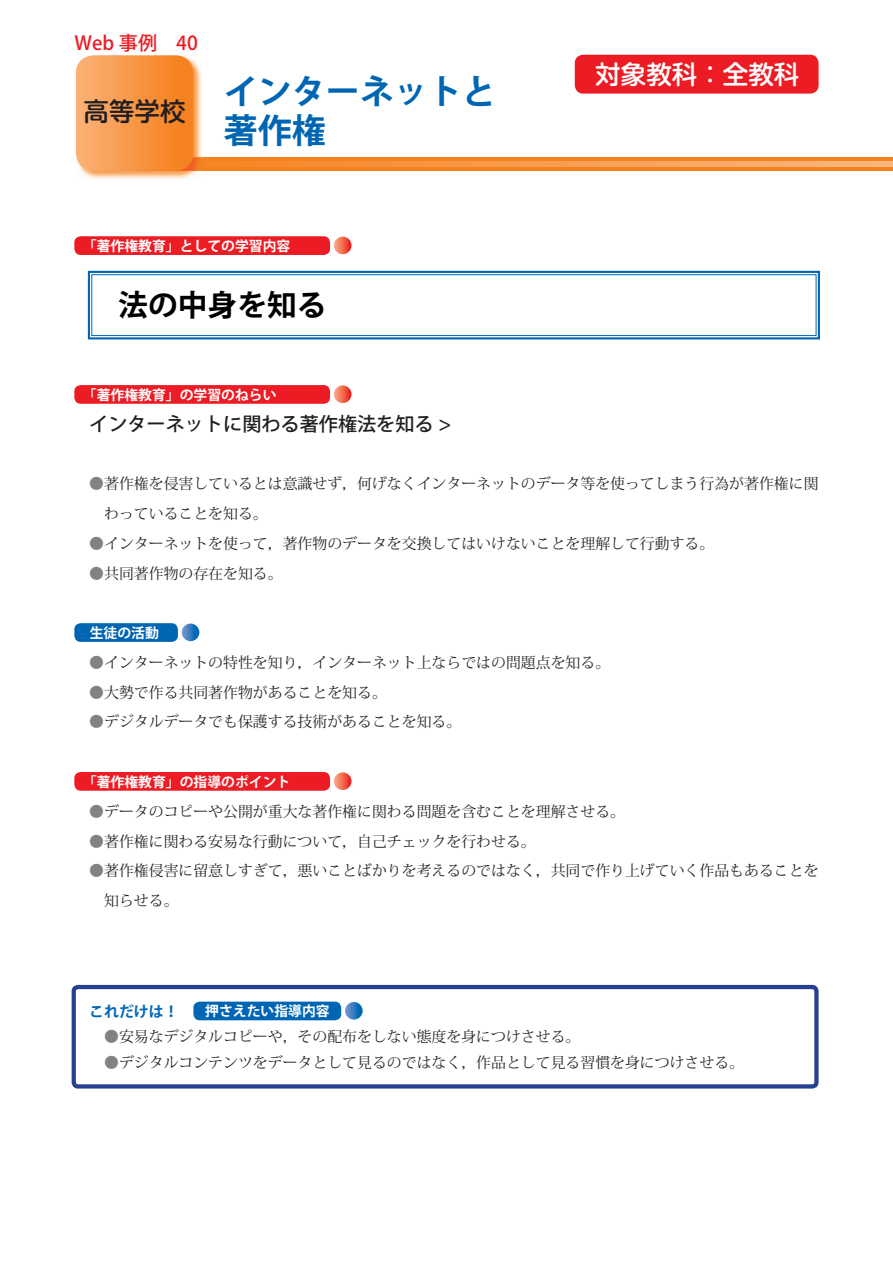
<style>
.page{position:relative;width:893px;height:1263px;background:#fff}
.page>*{position:absolute;margin:0;border:0;box-sizing:border-box;transform-origin:0 0}
.t1{font:34.05px/38.2px "Koz Go Pro Bold 90 msp RKSJ H";color:#0066b3}
.t2{font:29.7px "Koz Go Pro Bold 90 msp RKSJ H";color:#000}
.t3{font:25.5px "G Shin M Go Pro Medium 90 msp RKSJ H";color:#fff}
.t4{font:25.5px "G Shin M Go Pro Medium 90 msp RKSJ H";color:#231f20}
.t5{font:19.2px "Koz Go Pro Medium 90 msp RKSJ H";color:#231f20}
.t6{font:19.2px "Koz Go Pro Medium 90 msp RKSJ H";color:#ed1c24}
.t7{font:14.85px/29.7px "Koz Min Std Regular 90 msp RKSJ H";color:#231f20}
.t8{font:14.85px "Koz Go Pro Bold 90 msp RKSJ H";color:#0066b3}
.t9{font:13.8px "Koz Go Pro Bold 90 msp RKSJ H";color:#fff}
.s1{color:#808285}
</style>
<div class="page">
<div style="left:135px;top:157px;width:758px;height:14px;background:#f5821f"></div>
<svg style="left:249px;top:161px;width:644px;height:6px;background:#f89f54"></svg>
<div style="left:72px;top:985px;width:746px;height:104px;border:4px solid #25408e;border-radius:4px"></div>
<img style="left:75px;top:55px;width:127px;height:124px">
<img style="left:179px;top:157px;width:23px;height:14px">
<img style="left:187px;top:161px;width:15px;height:6px">
<div style="left:76px;top:55px;width:117px;height:116px;background:linear-gradient(to right,#fbb176,#f57d16);border-radius:18px"></div>
<div style="left:74px;top:236px;width:256px;height:19px;background:#ed1c24;border-radius:6px"></div>
<svg style="left:334px;top:237px;width:17px;height:17px"></svg>
<div style="left:74px;top:385px;width:256px;height:19px;background:#ed1c24;border-radius:6px"></div>
<svg style="left:334px;top:385px;width:17px;height:18px"></svg>
<div style="left:74px;top:623px;width:104px;height:19px;background:#0066b3;border-radius:6px"></div>
<svg style="left:182px;top:624px;width:17px;height:17px"></svg>
<div style="left:74px;top:772px;width:256px;height:19px;background:#ed1c24;border-radius:6px"></div>
<svg style="left:334px;top:772px;width:17px;height:18px"></svg>
<svg style="left:87px;top:270px;width:733px;height:70px"></svg>
<div style="left:91px;top:274px;width:725px;height:62px;border:1px solid #0066b3"></div>
<div style="left:193px;top:1002px;width:148px;height:18px;background:#0066b3;border-radius:6px"></div>
<svg style="left:345px;top:1002px;width:18px;height:18px"></svg>
<div style="left:575px;top:55px;width:243px;height:39px;background:#ed1c24;border-radius:9px"></div>
<p class="t6" style="left:74px;top:35px;width:125px">Web 事例　40</p>
<h3 class="t4" style="left:84px;top:101px;width:104px">高等学校</h3>
<h1 class="t1" style="left:224px;top:77px;width:274px">インターネットと著作権</h1>
<p class="t9" style="left:83px;top:241px;width:209px">「著作権教育」としての学習内容</p>
<h2 class="t2" style="left:118px;top:294px;width:210px">法の中身を知る</h2>
<p class="t9" style="left:83px;top:390px;width:195px">「著作権教育」の学習のねらい</p>
<p class="t5" style="left:89px;top:417px;width:364px">インターネットに関わる著作権法を知る &gt;</p>
<h3 class="t3" style="left:595px;top:65px;width:206px">対象教科：全教科</h3>
<p class="t7" style="left:104px;top:471px;width:716px;text-indent:-15px"><span class="s1">●</span>著作権を侵害しているとは意識せず，何げなくインターネットのデータ等を使ってしまう行為が著作権に関わっていることを知る。</p>
<p class="t7" style="left:89px;top:530px;width:627px"><span class="s1">●</span>インターネットを使って，著作物のデータを交換してはいけないことを理解して行動する。</p>
<p class="t7" style="left:89px;top:560px;width:195px"><span class="s1">●</span>共同著作物の存在を知る。</p>
<p class="t9" style="left:90px;top:628px;width:71px">生徒の活動</p>
<p class="t7" style="left:89px;top:650px;width:522px"><span class="s1">●</span>インターネットの特性を知り，インターネット上ならではの問題点を知る。</p>
<p class="t7" style="left:89px;top:679px;width:299px"><span class="s1">●</span>大勢で作る共同著作物があることを知る。</p>
<p class="t7" style="left:89px;top:709px;width:374px"><span class="s1">●</span>デジタルデータでも保護する技術があることを知る。</p>
<p class="t9" style="left:83px;top:776px;width:209px">「著作権教育」の指導のポイント</p>
<p class="t7" style="left:89px;top:798px;width:537px"><span class="s1">●</span>データのコピーや公開が重大な著作権に関わる問題を含むことを理解させる。</p>
<p class="t7" style="left:89px;top:828px;width:448px"><span class="s1">●</span>著作権に関わる安易な行動について，自己チェックを行わせる。</p>
<p class="t7" style="left:104px;top:858px;width:716px;text-indent:-15px"><span class="s1">●</span>著作権侵害に留意しすぎて，悪いことばかりを考えるのではなく，共同で作り上げていく作品もあることを知らせる。</p>
<p class="t8" style="left:89px;top:1005px;width:91px">これだけは！</p>
<p class="t9" style="left:205px;top:1006px;width:126px">押さえたい指導内容</p>
<p class="t7" style="left:104px;top:1024px;width:478px"><span class="s1">●</span>安易なデジタルコピーや，その配布をしない態度を身につけさせる。</p>
<p class="t7" style="left:104px;top:1049px;width:641px"><span class="s1">●</span>デジタルコンテンツをデータとして見るのではなく，作品として見る習慣を身につけさせる。</p>
</div>
